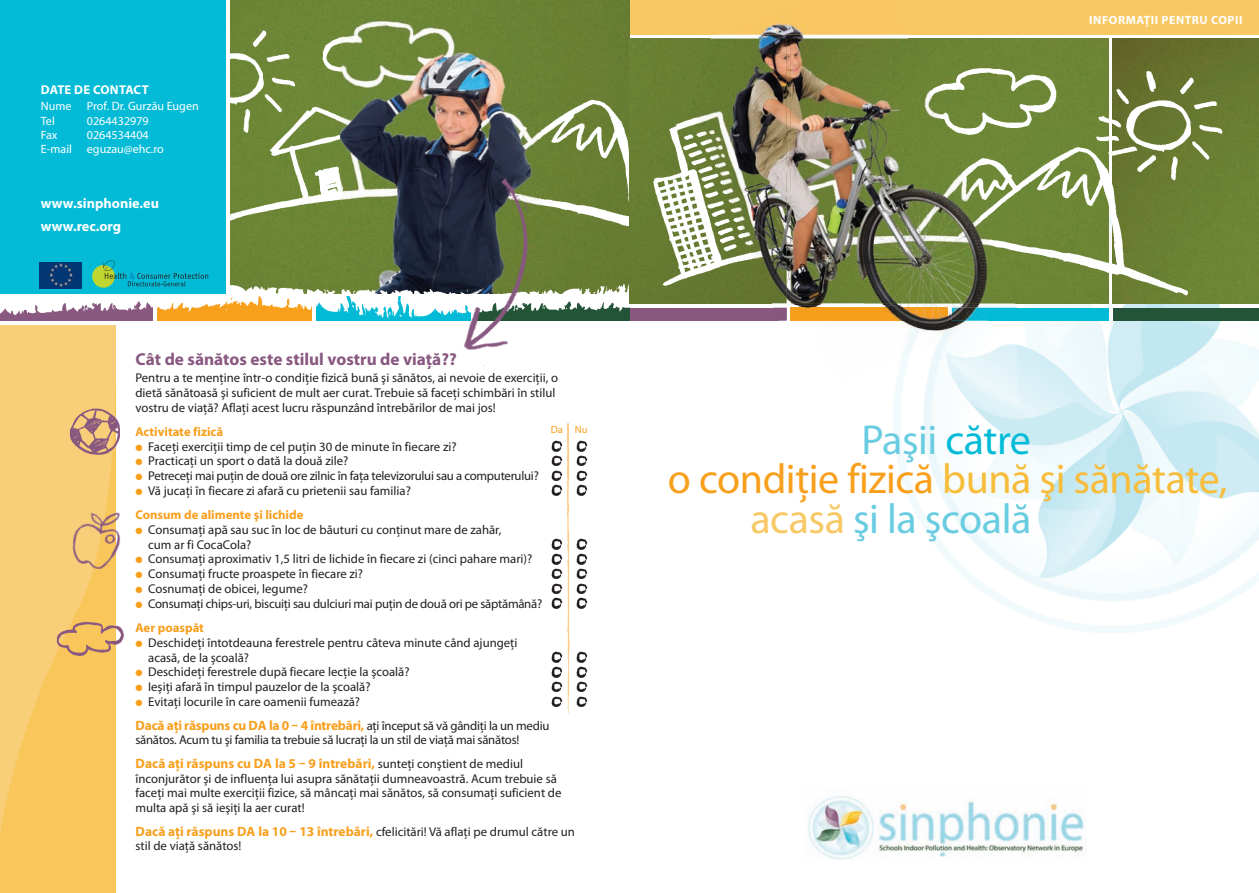
<style>
.page{position:relative;width:1259px;height:893px;background:#fff}
.page>*{position:absolute;margin:0;border:0;box-sizing:border-box;transform-origin:0 0}
.t1{font:42px "Myriad Pro";letter-spacing:-.01em;color:#f89f1c}
.t2{font:42px "Myriad Pro";letter-spacing:-.01em;color:#69cce0}
.t3{font:700 17.25px "Myriad Pro";color:#885880}
.t4{font:700 14.25px/23.2px "Myriad Pro";color:#fff}
.t5{font:700 13.5px "Myriad Pro";letter-spacing:-.01em;color:#f89f1c}
.t6{font:12.75px/14.9px "Myriad Pro";color:#231f20}
.t7{font:12.75px/23.9px "Myriad Pro";letter-spacing:-.02em;color:#231f20}
.t8{font:700 12.75px "Myriad Pro";color:#f89f1c}
.t9{font:700 12.75px "Myriad Pro";letter-spacing:.01em;color:#fff}
.t10{font:12px/14.2px "Myriad Pro";color:#fff}
.t11{font:700 12px "Myriad Pro";letter-spacing:.045em;color:#fff}
.t12{font:10.5px "Myriad Pro";color:#f89f1c}
.s1{color:#f89f1c}
.s2{font-weight:700;color:#f89f1c}
.s3{font-weight:400;font-size:12.75px;color:#231f20}
.s4{font-weight:700;font-size:13.5px;color:#f89f1c}
.s5{color:#03bbd7}
.s6{color:#f7bd3a}
.s7{color:#f8c864}
</style>
<div class="page">
<div style="left:230px;top:0;width:400px;height:281px;background:#6b8235"></div>
<img style="left:230px;top:6px;width:479px;height:251px">
<img style="left:341px;top:0;width:199px;height:281px">
<svg style="left:576px;top:651px;width:11px;height:56px"></svg>
<svg style="left:551px;top:651px;width:12px;height:56px"></svg>
<svg style="left:576px;top:538px;width:11px;height:71px"></svg>
<svg style="left:551px;top:538px;width:12px;height:71px"></svg>
<svg style="left:576px;top:440px;width:11px;height:56px"></svg>
<svg style="left:551px;top:440px;width:12px;height:56px"></svg>
<div style="left:0;top:0;width:226px;height:302px;background:#03bbd7"></div>
<svg style="left:0;top:325px;width:116px;height:560px;background:#f8ca6b"></svg>
<img style="left:39px;top:262px;width:43px;height:26px">
<div style="left:92px;top:265px;width:23px;height:23px;background:#bed630;border-radius:50%"></div>
<svg style="left:102px;top:260px;width:106px;height:26px"></svg>
<img style="left:0;top:294px;width:398px;height:27px">
<img style="left:595px;top:296px;width:52px;height:25px">
<img style="left:228px;top:281px;width:402px;height:15px">
<img style="left:68px;top:405px;width:53px;height:53px">
<img style="left:69px;top:510px;width:52px;height:59px">
<img style="left:55px;top:621px;width:69px;height:38px">
<img style="left:567px;top:423px;width:3px;height:291px">
<img style="left:398px;top:170px;width:197px;height:197px">
<img style="left:893px;top:303px;width:366px;height:330px">
<div style="left:630px;top:39px;width:41px;height:264px;background:#697e33"></div>
<div style="left:914px;top:39px;width:195px;height:15px;background:#6d8435"></div>
<img style="left:1113px;top:39px;width:146px;height:264px">
<img style="left:651px;top:54px;width:575px;height:251px">
<img style="left:808px;top:796px;width:278px;height:64px">
<div style="left:630px;top:0;width:629px;height:34px;background:#f8c864"></div>
<div style="left:630px;top:308px;width:157px;height:12px;background:#885880"></div>
<div style="left:952px;top:308px;width:157px;height:12px;background:#03bbd7"></div>
<div style="left:1113px;top:308px;width:146px;height:12px;background:#245437"></div>
<img style="left:772px;top:305px;width:39px;height:16px">
<img style="left:741px;top:34px;width:167px;height:20px">
<img style="left:709px;top:34px;width:32px;height:5px">
<img style="left:811px;top:305px;width:206px;height:76px">
<img style="left:671px;top:39px;width:116px;height:264px">
<img style="left:791px;top:39px;width:123px;height:15px">
<img style="left:865px;top:303px;width:151px;height:2px">
<img style="left:865px;top:54px;width:150px;height:249px">
<img style="left:772px;top:54px;width:93px;height:251px">
<img style="left:759px;top:23px;width:45px;height:11px">
<img style="left:773px;top:308px;width:14px;height:12px">
<img style="left:791px;top:308px;width:156px;height:12px">
<img style="left:952px;top:308px;width:65px;height:12px">
<p class="t9" style="left:41px;top:85px;width:109px">DATE DE CONTACT</p>
<p class="t10" style="left:41px;top:100px;width:32px">Nume</p>
<p class="t10" style="left:87px;top:100px;width:113px">Prof. Dr. Gurzău Eugen</p>
<p class="t10" style="left:41px;top:114px;width:16px">Tel</p>
<p class="t10" style="left:87px;top:114px;width:63px">0264432979</p>
<p class="t10" style="left:41px;top:129px;width:18px">Fax</p>
<p class="t10" style="left:41px;top:129px;width:124px;text-indent:46px">0264534404<br>E-mail eguzau@ehc.ro</p>
<p class="t4" style="left:41px;top:193px;width:120px">www.sinphonie.eu www.rec.org</p>
<h2 class="t3" style="left:135px;top:353px;width:323px">Cât de sănătos este stilul vostru de viaţă??</h2>
<p class="t6" style="left:135px;top:371px;width:424px">Pentru a te menţine într-o condiţie fizică bună şi sănătos, ai nevoie de exerciţii, o dietă sănătoasă şi suficient de mult aer curat. Trebuie să faceţi schimbări în stilul vostru de viaţă? Aflaţi acest lucru răspunzând întrebărilor de mai jos!</p>
<p class="t8" style="left:135px;top:427px;width:89px">Activitate fizică</p>
<p class="t6" style="left:135px;top:440px;width:323px"><span class="s1">●</span> Faceţi exerciţii timp de cel puţin 30 de minute în fiecare zi?</p>
<p class="t6" style="left:135px;top:455px;width:214px"><span class="s1">●</span> Practicaţi un sport o dată la două zile?</p>
<p class="t7" style="left:135px;top:465px;width:405px"><span class="s1">●</span> Petreceţi mai puţin de două ore zilnic în faţa televizorului sau a computerului?</p>
<p class="t6" style="left:135px;top:480px;width:277px;line-height:23.9px"><span class="s1">●</span> Vă jucaţi în fiecare zi afară cu prietenii sau familia?<br><span class="s2">Consum de alimente şi lichide</span></p>
<p class="t6" style="left:148px;top:523px;width:355px;text-indent:-13px"><span class="s1">●</span> Consumaţi apă sau suc în loc de băuturi cu conţinut mare de zahăr, cum ar fi CocaCola?</p>
<p class="t6" style="left:135px;top:553px;width:398px"><span class="s1">●</span> Consumaţi aproximativ 1,5 litri de lichide în fiecare zi (cinci pahare mari)?</p>
<p class="t6" style="left:135px;top:568px;width:229px"><span class="s1">●</span> Consumaţi fructe proaspete în fiecare zi?</p>
<p class="t6" style="left:135px;top:582px;width:174px"><span class="s1">●</span> Cosnumaţi de obicei, legume?</p>
<p class="t7" style="left:135px;top:593px;width:408px"><span class="s1">●</span> Consumaţi chips-uri, biscuiţi sau dulciuri mai puţin de două ori pe săptămână?<br><span class="s2">Aer poaspăt</span></p>
<p class="t6" style="left:148px;top:636px;width:371px;text-indent:-13px"><span class="s1">●</span> Deschideţi întotdeauna ferestrele pentru câteva minute când ajungeţi acasă, de la şcoală?</p>
<p class="t6" style="left:135px;top:666px;width:276px"><span class="s1">●</span> Deschideţi ferestrele după fiecare lecţie la şcoală?</p>
<p class="t6" style="left:135px;top:681px;width:237px"><span class="s1">●</span> Ieşiţi afară în timpul pauzelor de la şcoală?</p>
<p class="t6" style="left:135px;top:695px;width:226px"><span class="s1">●</span> Evitaţi locurile în care oamenii fumează?</p>
<p class="t5" style="left:135px;top:720px;width:415px">Dacă aţi răspuns cu DA la 0 4 întrebări, <span class="s3">aţi început să vă gândiţi la un mediu</span></p>
<p class="t7" style="left:135px;top:729px;width:385px">sănătos. Acum tu şi familia ta trebuie să lucraţi la un stil de viaţă mai sănătos!</p>
<p class="t5" style="left:135px;top:758px;width:389px">Dacă aţi răspuns cu DA la 5 9 întrebări, <span class="s3">sunteţi conştient de mediul</span></p>
<p class="t6" style="left:135px;top:772px;width:428px">înconjurător şi de influenţa lui asupra sănătaţii dumneavoastră. Acum trebuie să faceţi mai multe exerciţii fizice, să mâncaţi mai sănătos, să consumaţi suficient de multa apă şi să ieşiţi la aer curat!</p>
<p class="t6" style="left:135px;top:825px;width:441px"><span class="s4">Dacă aţi răspuns DA la 10 13 întrebări,</span> cfelicitări! Vă aflaţi pe drumul către un stil de viaţă sănătos!</p>
<p class="t12" style="left:551px;top:426px;width:14px">Da</p>
<p class="t12" style="left:575px;top:426px;width:14px">Nu</p>
<p class="t11" style="left:1089px;top:15px;width:155px">INFORMAŢII PENTRU COPII</p>
<h1 class="t2" style="left:861px;top:424px;width:171px">Paşii <span class="s5">către</span></h1>
<h1 class="t1" style="left:668px;top:464px;width:561px">o condiţie fizică <span class="s6">bună şi sănătate,</span></h1>
<h1 class="t2" style="left:750px;top:503px;width:283px"><span class="s7">acasă</span> şi la şcoală</h1>
</div>
